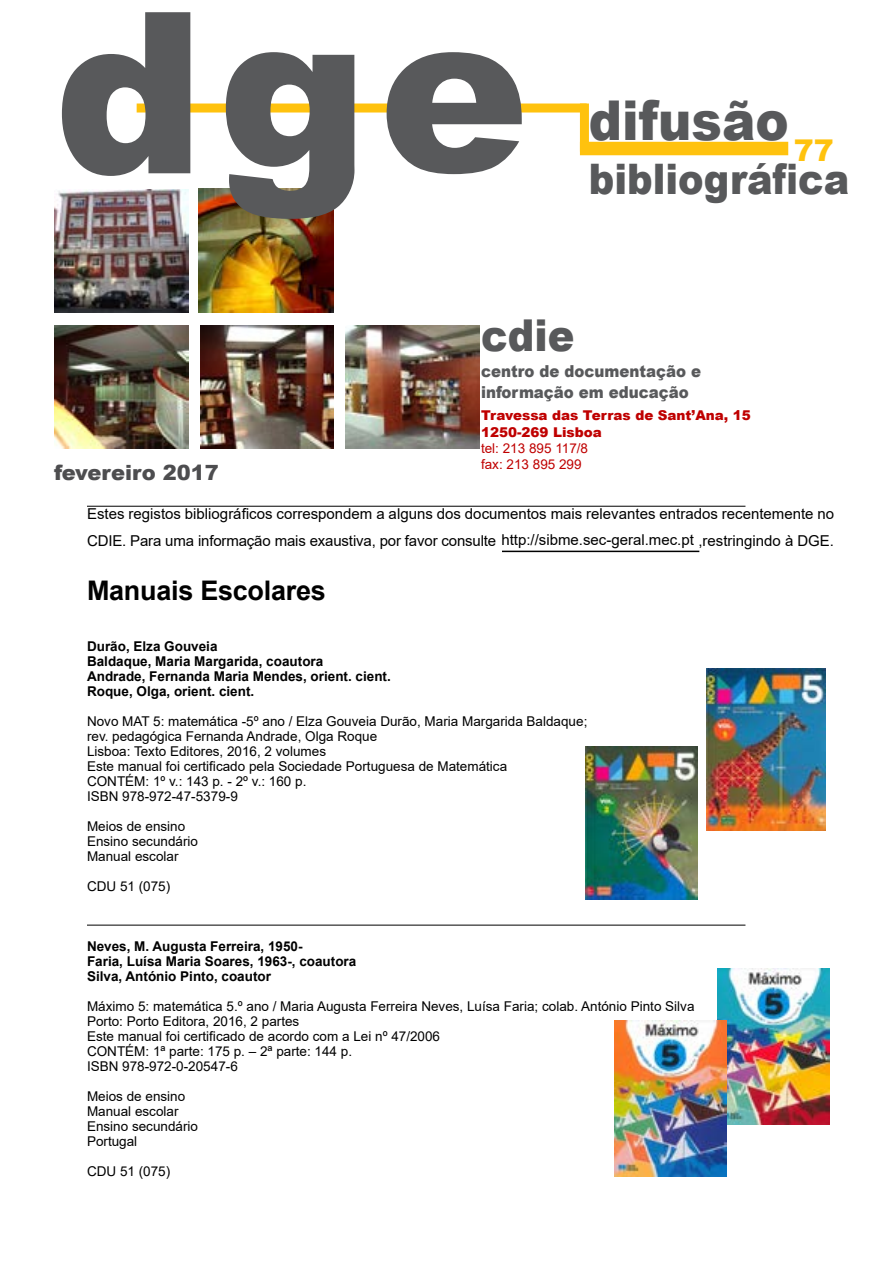
<style>
.page{position:relative;width:893px;height:1263px;background:#fff}
.page>*{position:absolute;margin:0;border:0;box-sizing:border-box;transform-origin:0 0}
.t1{font:900 225px "Arial";color:#58595b}
.t2{font:900 54.9px "Arial";color:#58595b;scale:.91 1}
.t3{font:900 43.95px "Arial";color:#58595b;scale:.91 1}
.t4{font:900 42.15px "Arial";color:#58595b;scale:.91 1}
.t5{font:900 30px "Arial";color:#ffc20e}
.t6{font:700 27px "Arial";letter-spacing:-.01em;color:#000}
.t7{font:900 21px "Arial";color:#4d4d4f}
.t8{font:900 16.5px/21px "Arial";color:#58595b;scale:.91 1}
.t9{font:15px/27px "Arial";color:#000}
.t10{font:13.5px/15px "Arial";color:#000}
.t11{font:700 13.5px/15px "Arial";color:#000}
.t12{font:900 13.5px/16.2px "Arial";color:#bf0000}
.t13{font:13.5px/16.2px "Arial";color:#bf0000}
</style>
<div class="page">
<img style="left:54px;top:189px;width:134px;height:124px">
<img style="left:54px;top:326px;width:134px;height:122px">
<div style="left:137px;top:104px;width:450px;height:9px;background:#ffc20e"></div>
<div style="left:580px;top:142px;width:208px;height:13px;background:#ffc20e"></div>
<div style="left:580px;top:104px;width:9px;height:48px;background:#ffc20e"></div>
<img style="left:201px;top:326px;width:132px;height:122px">
<img style="left:345px;top:326px;width:135px;height:122px">
<img style="left:199px;top:189px;width:134px;height:123px">
<hr style="left:87px;top:506px;width:658px;height:1px;background:#000">
<hr style="left:502px;top:551px;width:197px;height:1px;background:#000">
<hr style="left:87px;top:925px;width:658px;height:1px;background:#000">
<img style="left:707px;top:668px;width:118px;height:163px">
<img style="left:717px;top:968px;width:112px;height:156px">
<img style="left:585px;top:746px;width:113px;height:153px">
<img style="left:614px;top:1020px;width:112px;height:156px">
<h1 class="t1" style="left:54px;top:-72px;width:476px">dge</h1>
<h2 class="t2" style="left:589px;top:81px;width:221px">difusão</h2>
<h3 class="t4" style="left:589px;top:149px;width:288px">bibliográfica</h3>
<h3 class="t5" style="left:794px;top:128px;width:42px">77</h3>
<h3 class="t7" style="left:54px;top:457px;width:166px">fevereiro 2017</h3>
<h3 class="t3" style="left:481px;top:304px;width:104px">cdie</h3>
<p class="t8" style="left:481px;top:360px;width:243px">centro de documentação e informação em educação</p>
<p class="t12" style="left:481px;top:407px;width:271px">Travessa das Terras de Sant’Ana, 15<br>1250-269 Lisboa</p>
<p class="t13" style="left:481px;top:440px;width:109px">tel: 213 895 117/8 fax: 213 895 299</p>
<p class="t9" style="left:87px;top:501px;width:749px">Estes registos bibliográficos correspondem a alguns dos documentos mais relevantes entrados recentemente no<br>CDIE. Para uma informação mais exaustiva, por favor consulte http://sibme.sec-geral.mec.pt ,restringindo à DGE.</p>
<h3 class="t6" style="left:87px;top:572px;width:240px">Manuais Escolares</h3>
<p class="t11" style="left:87px;top:639px;width:305px">Durão, Elza Gouveia<br>Baldaque, Maria Margarida, coautora<br>Andrade, Fernanda Maria Mendes, orient. cient.<br>Roque, Olga, orient. cient.</p>
<p class="t10" style="left:87px;top:714px;width:502px">Novo MAT 5: matemática -5º ano / Elza Gouveia Durão, Maria Margarida Baldaque; rev. pedagógica Fernanda Andrade, Olga Roque<br>Lisboa: Texto Editores, 2016, 2 volumes<br>Este manual foi certificado pela Sociedade Portuguesa de Matemática<br>CONTÉM: 1º v.: 143 p. - 2º v.: 160 p.<br>ISBN 978-972-47-5379-9</p>
<p class="t10" style="left:87px;top:819px;width:113px">Meios de ensino<br>Ensino secundário<br>Manual escolar</p>
<p class="t10" style="left:87px;top:879px;width:85px">CDU 51 (075)</p>
<p class="t11" style="left:87px;top:939px;width:271px">Neves, M. Augusta Ferreira, 1950-<br>Faria, Luísa Maria Soares, 1963-, coautora<br>Silva, António Pinto, coautor</p>
<p class="t10" style="left:87px;top:999px;width:609px">Máximo 5: matemática 5.º ano / Maria Augusta Ferreira Neves, Luísa Faria; colab. António Pinto Silva Porto: Porto Editora, 2016, 2 partes<br>Este manual foi certificado de acordo com a Lei nº 47/2006<br>CONTÉM: 1ª parte: 175 p. – 2ª parte: 144 p.<br>ISBN 978-972-0-20547-6</p>
<p class="t10" style="left:87px;top:1089px;width:113px">Meios de ensino<br>Manual escolar<br>Ensino secundário<br>Portugal</p>
<p class="t10" style="left:87px;top:1164px;width:85px">CDU 51 (075)</p>
</div>
